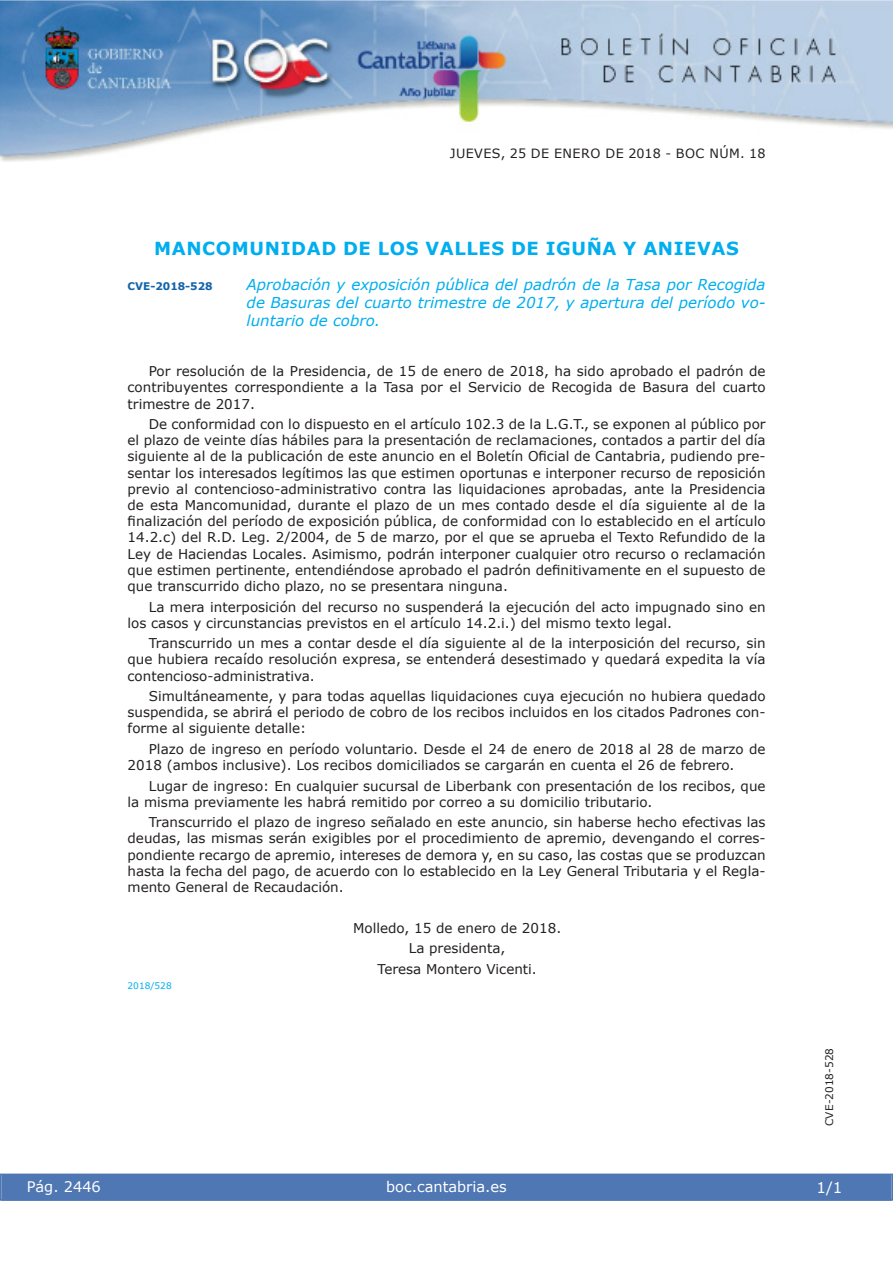
<style>
.page{position:relative;width:893px;height:1263px;background:#fff}
.page>*{position:absolute;margin:0;border:0;box-sizing:border-box;transform-origin:0 0}
.t1{font:700 18px "Verdana";letter-spacing:.035em;color:#00aeef}
.t2{font:italic 15px/18px "Verdana";color:#00aeef;text-align:justify}
.t3{font:15px "Verdana";color:#fff}
.t4{font:14.55px "Verdana";color:#fff}
.t5{font:13.5px/16.2px "Verdana";color:#231f20;text-align:justify}
.t6{font:12.75px "Verdana";letter-spacing:.035em;color:#231f20}
.t7{font:10.5px "Verdana";color:#231f20}
.t8{font:700 10.5px "Verdana";color:#1263a9}
.t9{font:9px "Verdana";color:#00aeef}
</style>
<div class="page">
<img style="left:0;top:0;width:893px;height:161px">
<div style="left:1px;top:1174px;width:890px;height:27px;background:#4f77b3"></div>
<div style="left:0;top:1174px;width:893px;height:27px;border:1px solid #4f77b3"></div>
<p class="t6" style="left:450px;top:145px;width:317px">JUEVES, 25 DE ENERO DE 2018 - BOC NÚM. 18</p>
<h1 class="t1" style="left:154px;top:237px;width:586px">MANCOMUNIDAD DE LOS VALLES DE IGUÑA Y ANIEVAS</h1>
<p class="t8" style="left:128px;top:279px;width:87px">CVE-2018-528</p>
<p class="t2" style="left:247px;top:275px;width:520px">Aprobación y exposición pública del padrón de la Tasa por Recogida de Basuras del cuarto trimestre de 2017, y apertura del período vo&shy;luntario de cobro.</p>
<p class="t5" style="left:128px;top:363px;width:639px;text-indent:21px">Por resolución de la Presidencia, de 15 de enero de 2018, ha sido aprobado el padrón de contribuyentes correspondiente a la Tasa por el Servicio de Recogida de Basura del cuarto trimestre de 2017.</p>
<p class="t5" style="left:128px;top:416px;width:640px;text-indent:21px">De conformidad con lo dispuesto en el artículo 102.3 de la L.G.T., se exponen al público por el plazo de veinte días hábiles para la presentación de reclamaciones, contados a partir del día siguiente al de la publicación de este anuncio en el Boletín Oficial de Cantabria, pudiendo pre&shy;sentar los interesados legítimos las que estimen oportunas e interponer recurso de reposición previo al contencioso-administrativo contra las liquidaciones aprobadas, ante la Presidencia de esta Mancomunidad, durante el plazo de un mes contado desde el día siguiente al de la finalización del período de exposición pública, de conformidad con lo establecido en el artículo 14.2.c) del R.D. Leg. 2/2004, de 5 de marzo, por el que se aprueba el Texto Refundido de la Ley de Haciendas Locales. Asimismo, podrán interponer cualquier otro recurso o reclamación que estimen pertinente, entendiéndose aprobado el padrón definitivamente en el supuesto de que transcurrido dicho plazo, no se presentara ninguna.</p>
<p class="t5" style="left:128px;top:598px;width:639px;text-indent:21px">La mera interposición del recurso no suspenderá la ejecución del acto impugnado sino en los casos y circunstancias previstos en el artículo 14.2.i.) del mismo texto legal.</p>
<p class="t5" style="left:128px;top:635px;width:639px;text-indent:21px">Transcurrido un mes a contar desde el día siguiente al de la interposición del recurso, sin que hubiera recaído resolución expresa, se entenderá desestimado y quedará expedita la vía contencioso-administrativa.</p>
<p class="t5" style="left:128px;top:688px;width:639px;text-indent:21px">Simultáneamente, y para todas aquellas liquidaciones cuya ejecución no hubiera quedado suspendida, se abrirá el periodo de cobro de los recibos incluidos en los citados Padrones con&shy;forme al siguiente detalle:</p>
<p class="t5" style="left:128px;top:740px;width:639px;text-indent:21px">Plazo de ingreso en período voluntario. Desde el 24 de enero de 2018 al 28 de marzo de<br>2018 (ambos inclusive). Los recibos domiciliados se cargarán en cuenta el 26 de febrero.</p>
<p class="t5" style="left:128px;top:777px;width:639px;text-indent:21px">Lugar de ingreso: En cualquier sucursal de Liberbank con presentación de los recibos, que la misma previamente les habrá remitido por correo a su domicilio tributario.</p>
<p class="t5" style="left:128px;top:814px;width:639px;text-indent:21px">Transcurrido el plazo de ingreso señalado en este anuncio, sin haberse hecho efectivas las deudas, las mismas serán exigibles por el procedimiento de apremio, devengando el corres&shy;pondiente recargo de apremio, intereses de demora y, en su caso, las costas que se produzcan hasta la fecha del pago, de acuerdo con lo establecido en la Ley General Tributaria y el Regla&shy;mento General de Recaudación.</p>
<p class="t5" style="left:353px;top:917px;width:210px;line-height:20.4px;text-align:center">Molledo, 15 de enero de 2018.<br>La presidenta,<br>Teresa Montero Vicenti.</p>
<p class="t9" style="left:128px;top:980px;width:46px">2018/528</p>
<p class="t4" style="left:27px;top:1177px;width:76px">Pág. 2446</p>
<p class="t4" style="left:386px;top:1178px;width:122px">boc.cantabria.es</p>
<p class="t7" style="left:823px;top:1126px;width:80px;rotate:-90deg">CVE-2018-528</p>
<p class="t3" style="left:816px;top:1178px;width:27px">1/1</p>
</div>
